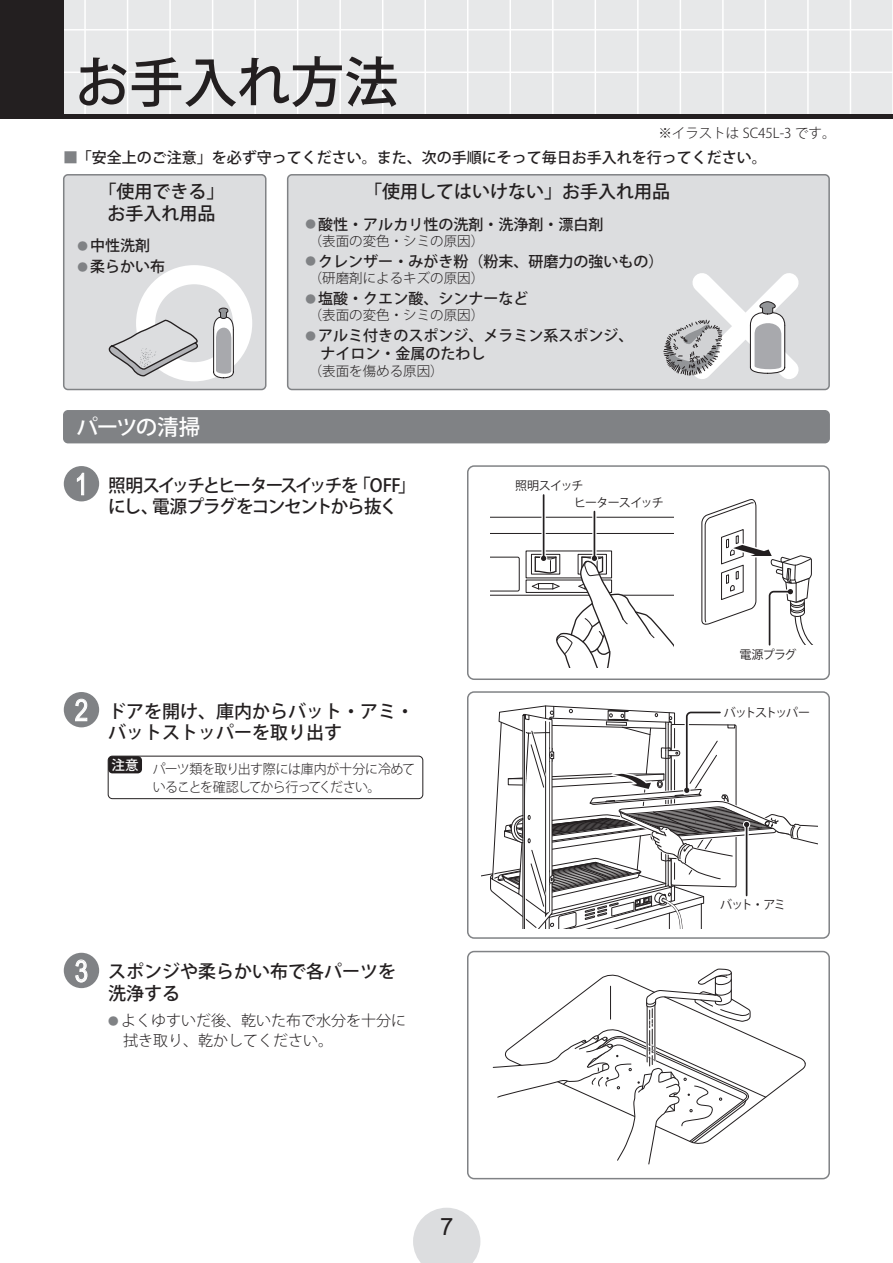
<style>
.page{position:relative;width:893px;height:1263px;background:#fff}
.page>*{position:absolute;margin:0;border:0;box-sizing:border-box;transform-origin:0 0}
.t1{font:500 54px "Koz Go Pr 6 N";color:#231f20}
.t2{font:30px "Arial";color:#fff;scale:.8 1}
.t3{font:24px "Arial";color:#231f20}
.t4{font:500 21.6px "Koz Go Pr 6 N";letter-spacing:-.065em;color:#fff}
.t5{font:500 18px/21.6px "Koz Go Pr 6 N";color:#231f20}
.t6{font:500 18px/21.6px "Koz Go Pr 6 N";letter-spacing:-.1em;color:#231f20}
.t7{font:500 15px/18px "Koz Go Pr 6 N";color:#231f20}
.t8{font:300 15px/19.5px "Koz Go Pr 6 N";color:#231f20}
.t9{font:300 13.5px "Koz Go Pr 6 N";color:#231f20}
.t10{font:300 13.5px/18px "Koz Go Pr 6 N";letter-spacing:-.045em;color:#231f20;text-align:center;scale:.96 1}
.t11{font:12px "Koz Go Pr 6 N";letter-spacing:-.075em;color:#231f20}
.t12{font:12px "Koz Go Pr 6 N";letter-spacing:-.11em;color:#231f20}
.s1{color:#808285}
.s2{font-size:10.5px;color:#808285}
.s3{font-family:"Arial";font-weight:400;font-size:30px;color:#fff}
</style>
<div class="page">
<svg style="left:413px;top:1208px;width:67px;height:55px"></svg>
<div style="left:64px;top:411px;width:765px;height:32px;background:#808285;border-radius:4px"></div>
<div style="left:63px;top:410px;width:767px;height:33px;border:2px solid #808285;border-radius:4px"></div>
<div style="left:467px;top:951px;width:363px;height:228px;border:2px solid #808285;border-radius:6px"></div>
<div style="left:467px;top:691px;width:363px;height:248px;border:2px solid #808285;border-radius:6px"></div>
<div style="left:288px;top:175px;width:541px;height:214px;background:#dcdddf;border-radius:4px"></div>
<div style="left:287px;top:174px;width:543px;height:216px;border:2px solid #808285;border-radius:4px"></div>
<div style="left:64px;top:175px;width:202px;height:214px;background:#dcdddf;border-radius:4px"></div>
<div style="left:63px;top:174px;width:203px;height:216px;border:2px solid #808285;border-radius:4px"></div>
<div style="left:136px;top:265px;width:116px;height:116px;border:19px solid #fff;border-radius:50%"></div>
<svg style="left:663px;top:273px;width:153px;height:118px"></svg>
<svg style="left:213px;top:307px;width:21px;height:72px"></svg>
<svg style="left:108px;top:317px;width:92px;height:60px"></svg>
<hr style="left:490px;top:517px;width:183px;height:1px;background:#231f20">
<div style="left:467px;top:465px;width:363px;height:215px;border:2px solid #808285;border-radius:6px"></div>
<svg style="left:492px;top:968px;width:314px;height:197px"></svg>
<div style="left:0;top:0;width:893px;height:115px;background:#e7e8e9"></div>
<hr style="left:0;top:72px;width:893px;height:1px;background:#fff">
<hr style="left:0;top:29px;width:893px;height:2px;background:#fff">
<hr style="left:84px;top:0;width:2px;height:119px;background:#fff">
<hr style="left:127px;top:0;width:1px;height:119px;background:#fff">
<hr style="left:169px;top:0;width:2px;height:119px;background:#fff">
<hr style="left:212px;top:0;width:1px;height:119px;background:#fff">
<hr style="left:254px;top:0;width:2px;height:119px;background:#fff">
<hr style="left:297px;top:0;width:1px;height:119px;background:#fff">
<hr style="left:339px;top:0;width:2px;height:119px;background:#fff">
<hr style="left:382px;top:0;width:1px;height:119px;background:#fff">
<hr style="left:424px;top:0;width:2px;height:119px;background:#fff">
<hr style="left:467px;top:0;width:1px;height:119px;background:#fff">
<hr style="left:509px;top:0;width:2px;height:119px;background:#fff">
<hr style="left:552px;top:0;width:2px;height:119px;background:#fff">
<hr style="left:595px;top:0;width:1px;height:119px;background:#fff">
<hr style="left:637px;top:0;width:2px;height:119px;background:#fff">
<hr style="left:680px;top:0;width:1px;height:119px;background:#fff">
<hr style="left:722px;top:0;width:2px;height:119px;background:#fff">
<hr style="left:765px;top:0;width:1px;height:119px;background:#fff">
<hr style="left:807px;top:0;width:2px;height:119px;background:#fff">
<hr style="left:850px;top:0;width:1px;height:119px;background:#fff">
<hr style="left:892px;top:0;width:1px;height:119px;background:#fff">
<div style="left:0;top:0;width:64px;height:119px;background:#231f20"></div>
<hr style="left:0;top:115px;width:893px;height:4px;background:#231f20">
<div style="left:592px;top:512px;width:5px;height:46px;background:#b1afaf"></div>
<hr style="left:594px;top:512px;width:1px;height:46px;background:#231f20">
<svg style="left:481px;top:705px;width:337px;height:223px"></svg>
<svg style="left:541px;top:495px;width:5px;height:38px"></svg>
<hr style="left:543px;top:495px;width:1px;height:63px;background:#231f20">
<svg style="left:490px;top:533px;width:183px;height:135px"></svg>
<svg style="left:701px;top:499px;width:112px;height:147px"></svg>
<div style="left:64px;top:953px;width:35px;height:35px;background:#808285;border-radius:50%"></div>
<svg style="left:75px;top:959px;width:13px;height:23px"></svg>
<div style="left:64px;top:466px;width:35px;height:35px;background:#808285;border-radius:50%"></div>
<svg style="left:77px;top:472px;width:7px;height:23px"></svg>
<div style="left:64px;top:692px;width:35px;height:35px;background:#808285;border-radius:50%"></div>
<svg style="left:75px;top:698px;width:13px;height:23px"></svg>
<div style="left:108px;top:756px;width:34px;height:17px;background:#231f20;border-radius:4px"></div>
<div style="left:108px;top:756px;width:315px;height:43px;border:1px solid #231f20;border-radius:4px"></div>
<h1 class="t1" style="left:75px;top:52px;width:324px">お手入れ方法</h1>
<p class="t9" style="left:658px;top:126px;width:179px">※イラストは SC45L-3 です。</p>
<p class="t7" style="left:63px;top:149px;width:705px"><span class="s1">■</span>「安全上のご注意」を必ず守ってください。また、次の手順にそって毎日お手入れを行ってください。</p>
<p class="t5" style="left:99px;top:181px;width:127px;text-align:center">「使用できる」お手入れ用品</p>
<p class="t5" style="left:364px;top:181px;width:307px">「使用してはいけない」お手入れ用品</p>
<p class="t7" style="left:77px;top:237px;width:74px"><span class="s2">●</span> 中性洗剤</p>
<p class="t7" style="left:77px;top:258px;width:89px"><span class="s2">●</span> 柔らかい布</p>
<p class="t7" style="left:305px;top:215px;width:299px"><span class="s2">●</span> 酸性・アルカリ性の洗剤・洗浄剤・漂白剤</p>
<p class="t9" style="left:309px;top:233px;width:177px">（表面の変色・シミの原因）</p>
<p class="t7" style="left:305px;top:253px;width:359px"><span class="s2">●</span> クレンザー・みがき粉（粉末、研磨力の強いもの）</p>
<p class="t9" style="left:309px;top:271px;width:177px">（研磨剤によるキズの原因）</p>
<p class="t7" style="left:305px;top:290px;width:224px"><span class="s2">●</span> 塩酸・クエン酸、シンナーなど</p>
<p class="t9" style="left:309px;top:308px;width:177px">（表面の変色・シミの原因）</p>
<p class="t7" style="left:305px;top:327px;width:329px"><span class="s2">●</span> アルミ付きのスポンジ、メラミン系スポンジ、　ナイロン・金属のたわし</p>
<p class="t9" style="left:309px;top:363px;width:136px">（表面を傷める原因）</p>
<h3 class="t4" style="left:77px;top:414px;width:125px">パーツの清掃</h3>
<h2 class="t2" style="left:75px;top:464px;width:18px">1</h2>
<p class="t6" style="left:108px;top:475px;width:309px">照明スイッチとヒータースイッチを「OFF」にし、電源プラグをコンセントから抜く</p>
<p class="t5" style="left:108px;top:700px;width:308px;text-indent:-33px"><span class="s3">2</span> ドアを開け、庫内からバット・アミ・バットストッパーを取り出す</p>
<p class="t10" style="left:111px;top:760px;width:318px"><sup>注意</sup> パーツ類を取り出す際には庫内が十分に冷めていることを確認してから行ってください。</p>
<p class="t5" style="left:108px;top:961px;width:290px;text-indent:-33px"><span class="s3">3</span> スポンジや柔らかい布で各パーツを洗浄する</p>
<p class="t8" style="left:108px;top:1011px;width:300px"><span class="s2">●</span> よくゆすいだ後、乾いた布で水分を十分に　拭き取り、乾かしてください。</p>
<p class="t11" style="left:515px;top:479px;width:70px">照明スイッチ</p>
<p class="t11" style="left:574px;top:495px;width:91px">ヒータースイッチ</p>
<p class="t11" style="left:739px;top:648px;width:59px">電源プラグ</p>
<p class="t12" style="left:724px;top:705px;width:88px">バットストッパー</p>
<p class="t11" style="left:720px;top:898px;width:67px">バット・アミ</p>
<h3 class="t3" style="left:440px;top:1210px;width:15px">7</h3>
</div>
